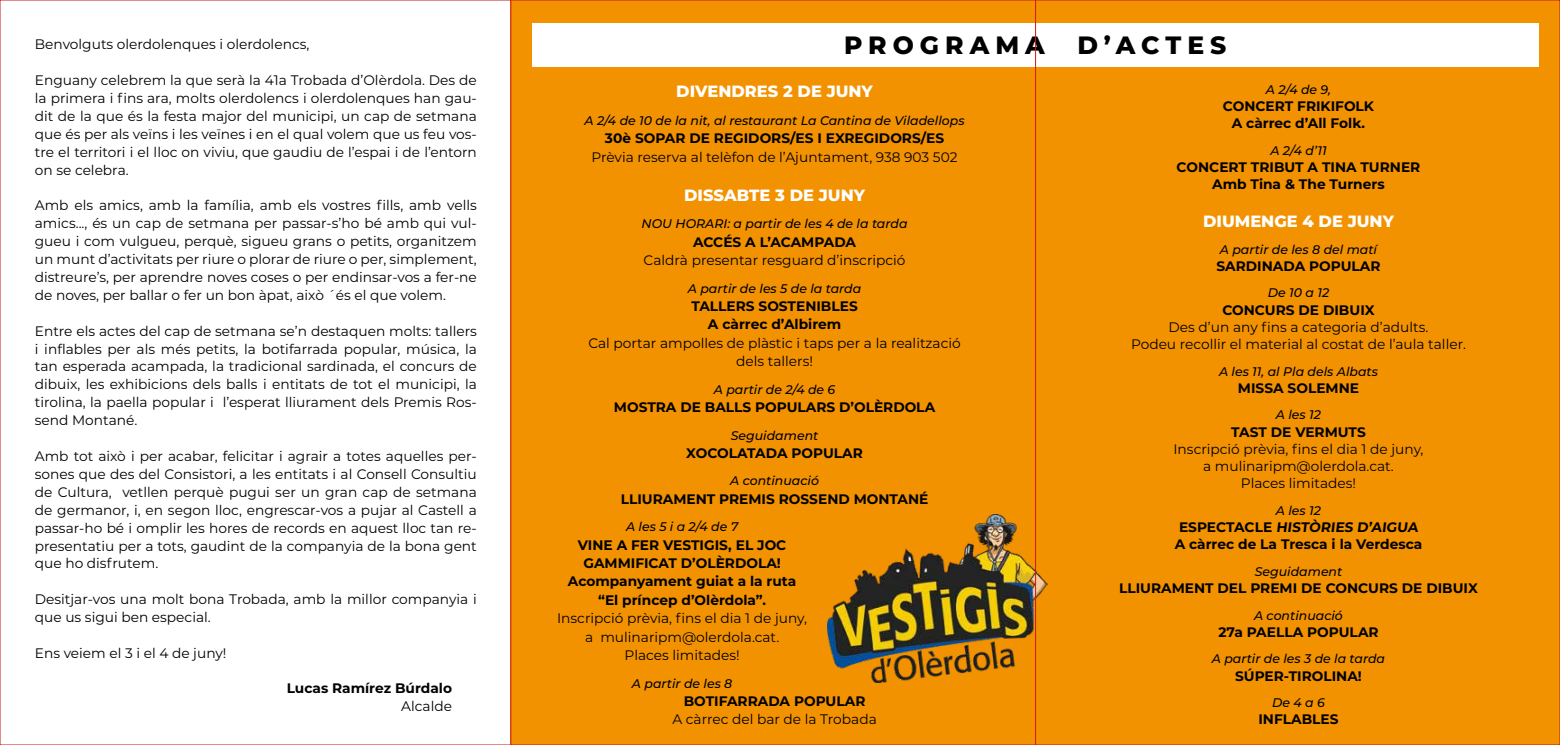
<style>
.page{position:relative;width:1560px;height:745px;background:#fff}
.page>*{position:absolute;margin:0;border:0;box-sizing:border-box;transform-origin:0 0}
.t1{font:800 25px "Montserrat";letter-spacing:.24em;color:#000}
.t2{font:800 16.25px "Montserrat";color:#fff}
.t3{font:13.75px/17.9px "Montserrat";color:#000;text-align:justify}
.t4{font:700 13.75px/18.4px "Montserrat";color:#000;text-align:center}
.t5{font:italic 500 12.5px "Montserrat";color:#000}
</style>
<div class="page">
<div style="left:510px;top:0;width:1049px;height:744px;background:#f39200"></div>
<div style="left:531px;top:23px;width:1007px;height:44px;background:#fff"></div>
<img style="left:827px;top:514px;width:220px;height:168px">
<hr style="left:510px;top:0;width:1px;height:744px;background:#cd1719">
<hr style="left:1035px;top:0;width:1px;height:744px;background:#cd1719">
<p class="t3" style="left:35px;top:35px;width:276px">Benvolguts olerdolenques i olerdolencs,</p>
<p class="t3" style="left:35px;top:71px;width:443px">Enguany celebrem la que serà la 41a Trobada d’Olèrdola. Des de la primera i fins ara, molts olerdolencs i olerdolenques han gau&shy;dit de la que és la festa major del municipi, un cap de setmana que és per als veïns i les veïnes i en el qual volem que us feu vos&shy;tre el territori i el lloc on viviu, que gaudiu de l’espai i de l’entorn on se celebra.</p>
<p class="t3" style="left:35px;top:196px;width:443px">Amb els amics, amb la família, amb els vostres fills, amb vells amics..., és un cap de setmana per passar-s’ho bé amb qui vul&shy;gueu i com vulgueu, perquè, sigueu grans o petits, organitzem un munt d’activitats per riure o plorar de riure o per, simplement, distreure’s, per aprendre noves coses o per endinsar-vos a fer-ne de noves, per ballar o fer un bon àpat, això ´és el que volem.</p>
<p class="t3" style="left:35px;top:321px;width:443px">Entre els actes del cap de setmana se’n destaquen molts: tallers i inflables per als més petits, la botifarrada popular, música, la tan esperada acampada, la tradicional sardinada, el concurs de dibuix, les exhibicions dels balls i entitats de tot el municipi, la tirolina, la paella popular i l’esperat lliurament dels Premis Ros&shy;send Montané.</p>
<p class="t3" style="left:35px;top:446px;width:443px">Amb tot això i per acabar, felicitar i agrair a totes aquelles per&shy;sones que des del Consistori, a les entitats i al Consell Consultiu de Cultura, vetllen perquè pugui ser un gran cap de setmana de germanor, i, en segon lloc, engrescar-vos a pujar al Castell a passar-ho bé i omplir les hores de records en aquest lloc tan re&shy;presentatiu per a tots, gaudint de la companyia de la bona gent que ho disfrutem.</p>
<p class="t3" style="left:35px;top:589px;width:443px">Desitjar-vos una molt bona Trobada, amb la millor companyia i que us sigui ben especial.</p>
<p class="t3" style="left:35px;top:643px;width:193px">Ens veiem el 3 i el 4 de juny!</p>
<p class="t4" style="left:287px;top:678px;width:167px">Lucas Ramírez Búrdalo</p>
<p class="t3" style="left:401px;top:696px;width:52px">Alcalde</p>
<h1 class="t1" style="left:844px;top:26px;width:202px">PROGRAMA</h1>
<h1 class="t1" style="left:1077px;top:26px;width:150px">D’ACTES</h1>
<p class="t2" style="left:676px;top:80px;width:198px">DIVENDRES 2 DE JUNY</p>
<p class="t5" style="left:584px;top:112px;width:381px">A 2/4 de 10 de la nit, al restaurant La Cantina de Viladellops</p>
<p class="t4" style="left:605px;top:128px;width:341px">30è SOPAR DE REGIDORS/ES I EXREGIDORS/ES</p>
<p class="t3" style="left:591px;top:147px;width:367px">Prèvia reserva al telèfon de l’Ajuntament, 938 903 502</p>
<p class="t2" style="left:684px;top:183px;width:182px">DISSABTE 3 DE JUNY</p>
<p class="t5" style="left:641px;top:215px;width:267px">NOU HORARI: a partir de les 4 de la tarda</p>
<p class="t4" style="left:693px;top:232px;width:165px">ACCÉS A L’ACAMPADA</p>
<p class="t3" style="left:643px;top:250px;width:263px">Caldrà presentar resguard d’inscripció</p>
<p class="t5" style="left:688px;top:279px;width:175px">A partir de les 5 de la tarda</p>
<p class="t4" style="left:691px;top:296px;width:168px">TALLERS SOSTENIBLES<br>A càrrec d’Albirem</p>
<p class="t3" style="left:588px;top:333px;width:374px;line-height:18.4px;text-align:center">Cal portar ampolles de plàstic i taps per a la realització dels tallers!</p>
<p class="t5" style="left:713px;top:380px;width:123px">A partir de 2/4 de 6</p>
<p class="t4" style="left:614px;top:397px;width:323px">MOSTRA DE BALLS POPULARS D’OLÈRDOLA</p>
<p class="t5" style="left:730px;top:426px;width:89px">Seguidament</p>
<p class="t4" style="left:686px;top:443px;width:178px">XOCOLATADA POPULAR</p>
<p class="t5" style="left:730px;top:472px;width:90px">A continuació</p>
<p class="t4" style="left:620px;top:488px;width:309px">LLIURAMENT PREMIS ROSSEND MONTANÉ</p>
<p class="t5" style="left:626px;top:518px;width:114px">A les 5 i a 2/4 de 7</p>
<p class="t4" style="left:568px;top:534px;width:230px">VINE A FER VESTIGIS, EL JOC<br>GAMMIFICAT D’OLÈRDOLA!<br>Acompanyament guiat a la ruta “El príncep d’Olèrdola”.</p>
<p class="t3" style="left:557px;top:608px;width:251px;line-height:18.4px;text-align:center">Inscripció prèvia, fins el dia 1 de juny, a mulinaripm@olerdola.cat.<br>Places limitades!</p>
<p class="t5" style="left:632px;top:674px;width:102px">A partir de les 8</p>
<p class="t4" style="left:683px;top:690px;width:183px">BOTIFARRADA POPULAR</p>
<p class="t3" style="left:672px;top:709px;width:206px">A càrrec del bar de la Trobada</p>
<p class="t5" style="left:1265px;top:80px;width:67px">A 2/4 de 9,</p>
<p class="t4" style="left:1222px;top:97px;width:153px;line-height:17.2px">CONCERT FRIKIFOLK<br>A càrrec d’All Folk.</p>
<p class="t5" style="left:1270px;top:141px;width:58px">A 2/4 d’11</p>
<p class="t4" style="left:1176px;top:158px;width:245px;line-height:17.2px">CONCERT TRIBUT A TINA TURNER<br>Amb Tina &amp; The Turners</p>
<p class="t2" style="left:1202px;top:209px;width:192px">DIUMENGE 4 DE JUNY</p>
<p class="t5" style="left:1219px;top:240px;width:159px">A partir de les 8 del matí</p>
<p class="t4" style="left:1216px;top:256px;width:165px">SARDINADA POPULAR</p>
<p class="t5" style="left:1267px;top:284px;width:63px">De 10 a 12</p>
<p class="t4" style="left:1222px;top:300px;width:154px">CONCURS DE DIBUIX</p>
<p class="t3" style="left:1130px;top:318px;width:336px;line-height:17.2px;text-align:center">Des d’un any fins a categoria d’adults.<br>Podeu recollir el material al costat de l’aula taller.</p>
<p class="t5" style="left:1218px;top:362px;width:160px">A les 11, al Pla dels Albats</p>
<p class="t4" style="left:1237px;top:378px;width:122px">MISSA SOLEMNE</p>
<p class="t5" style="left:1275px;top:406px;width:47px">A les 12</p>
<p class="t4" style="left:1231px;top:421px;width:136px">TAST DE VERMUTS</p>
<p class="t3" style="left:1173px;top:439px;width:251px;line-height:17.2px;text-align:center">Inscripció prèvia, fins el dia 1 de juny, a mulinaripm@olerdola.cat.<br>Places limitades!</p>
<p class="t5" style="left:1275px;top:501px;width:47px">A les 12</p>
<p class="t4" style="left:1174px;top:517px;width:249px;line-height:17.2px">E S PE CTAC L E HISTÒRIES D’AIGUA<br>A càrrec de La Tresca i la Verdesca</p>
<p class="t5" style="left:1254px;top:562px;width:89px">Seguidament</p>
<p class="t4" style="left:1118px;top:578px;width:360px">LLIURAMENT DEL PREMI DE CONCURS DE DIBUIX</p>
<p class="t5" style="left:1253px;top:606px;width:90px">A continuació</p>
<p class="t4" style="left:1218px;top:621px;width:162px">27a PAELLA POPULAR</p>
<p class="t5" style="left:1211px;top:649px;width:175px">A partir de les 3 de la tarda</p>
<p class="t4" style="left:1234px;top:665px;width:128px">SÚPER-TIROLINA!</p>
<p class="t5" style="left:1271px;top:693px;width:54px">De 4 a 6</p>
<p class="t4" style="left:1258px;top:709px;width:82px">INFLABLES</p>
</div>
